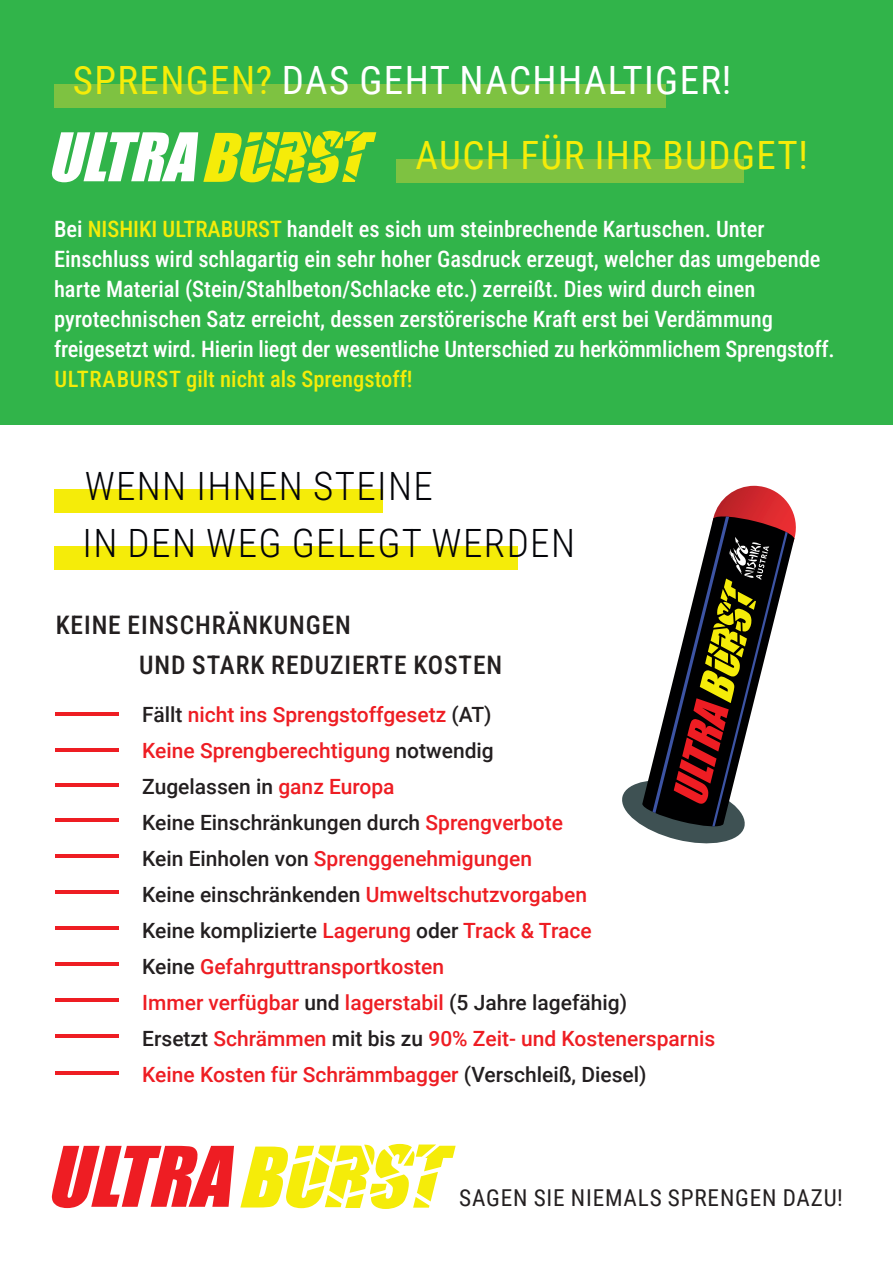
<style>
.page{position:relative;width:893px;height:1263px;background:#fff}
.page>*{position:absolute;margin:0;border:0;box-sizing:border-box;transform-origin:0 0}
.t1{font:39px/74.8px "Roboto Condensed";letter-spacing:.035em;color:#f5ec09}
.t2{font:300 39px/56.4px "Roboto Condensed";letter-spacing:.035em;color:#040509}
.t3{font:500 25.5px/40.5px "Roboto Condensed";letter-spacing:.035em;color:#231f20}
.t4{font:23.25px "Roboto Condensed";letter-spacing:.035em;color:#231f20}
.t5{font:500 22.5px/30px "Roboto Condensed";color:#fff}
.t6{font:500 22.5px "Roboto Condensed";color:#f5ec09}
.t7{font:500 21px/36px "Roboto";color:#ee1d23}
.s1{color:#fff}
.s2{color:#f5ec09}
.s3{color:#231f20}
</style>
<div class="page">
<div style="left:0;top:0;width:893px;height:424px;background:#31b44a"></div>
<svg style="left:52px;top:1146px;width:182px;height:62px"></svg>
<svg style="left:240px;top:1144px;width:216px;height:65px"></svg>
<svg style="left:52px;top:131px;width:324px;height:52px"></svg>
<div style="left:54px;top:84px;width:611px;height:23px;background:#7ec241"></div>
<div style="left:397px;top:159px;width:347px;height:23px;background:#7ec241"></div>
<div style="left:54px;top:490px;width:329px;height:23px;background:#f5ec09"></div>
<div style="left:54px;top:546px;width:463px;height:23px;background:#f5ec09"></div>
<hr style="left:55px;top:712px;width:64px;height:4px;background:#ee1d23">
<hr style="left:55px;top:748px;width:64px;height:4px;background:#ee1d23">
<hr style="left:55px;top:783px;width:64px;height:4px;background:#ee1d23">
<hr style="left:55px;top:818px;width:64px;height:4px;background:#ee1d23">
<hr style="left:55px;top:854px;width:64px;height:4px;background:#ee1d23">
<hr style="left:55px;top:890px;width:64px;height:4px;background:#ee1d23">
<hr style="left:55px;top:926px;width:64px;height:4px;background:#ee1d23">
<hr style="left:55px;top:962px;width:64px;height:4px;background:#ee1d23">
<hr style="left:55px;top:998px;width:64px;height:4px;background:#ee1d23">
<hr style="left:55px;top:1034px;width:64px;height:4px;background:#ee1d23">
<hr style="left:55px;top:1071px;width:64px;height:3px;background:#ee1d23">
<svg style="left:622px;top:486px;width:174px;height:358px"></svg>
<h1 class="t1" style="left:416px;top:42px;width:394px;text-indent:-343px">SPRENGEN? <span class="s1">DAS GEHT NACHHALTIGER!<br></span>AUCH FÜR IHR BUDGET!</h1>
<p class="t5" style="left:54px;top:213px;width:782px">Bei <span class="s2">NISHIKI ULTRABURST</span> handelt es sich um steinbrechende Kartuschen. Unter Einschluss wird schlagartig ein sehr hoher Gasdruck erzeugt, welcher das umgebende harte Material (Stein/Stahlbeton/Schlacke etc.) zerreißt. Dies wird durch einen pyrotechnischen Satz erreicht, dessen zerstörerische Kraft erst bei Verdämmung freigesetzt wird. Hierin liegt der wesentliche Unterschied zu herkömmlichem Sprengstoff.</p>
<p class="t6" style="left:54px;top:363px;width:360px">ULTRABURST gilt nicht als Sprengstoff!</p>
<h1 class="t2" style="left:83px;top:457px;width:494px">WENN IHNEN STEINE<br>IN DEN WEG GELEGT WERDEN</h1>
<p class="t3" style="left:139px;top:603px;width:365px;text-indent:-83px">KEINE EINSCHRÄNKUNGEN<br>UND STARK REDUZIERTE KOSTEN</p>
<p class="t7" style="left:142px;top:695px;width:574px"><span class="s3">Fällt</span> nicht ins Sprengstoffgesetz <span class="s3">(AT)<br></span>Keine Sprengberechtigung <span class="s3">notwendig<br>Zugelassen in</span> ganz Europa<br><span class="s3">Keine Einschränkungen durch</span> Sprengverbote<br><span class="s3">Kein Einholen von</span> Sprenggenehmigungen<br><span class="s3">Keine einschränkenden</span> Umweltschutzvorgaben<br><span class="s3">Keine komplizierte</span> Lagerung <span class="s3">oder</span> Track &amp; Trace<br><span class="s3">Keine</span> Gefahrguttransportkosten<br>Immer verfügbar <span class="s3">und</span> lagerstabil <span class="s3">(5 Jahre lagefähig)<br>Ersetzt</span> Schrämmen <span class="s3">mit bis zu</span> 90% Zeit- und Kostenersparnis Keine Kosten für Schrämmbagger <span class="s3">(Verschleiß, Diesel)</span></p>
<p class="t4" style="left:459px;top:1181px;width:385px">SAGEN SIE NIEMALS SPRENGEN DAZU!</p>
</div>
